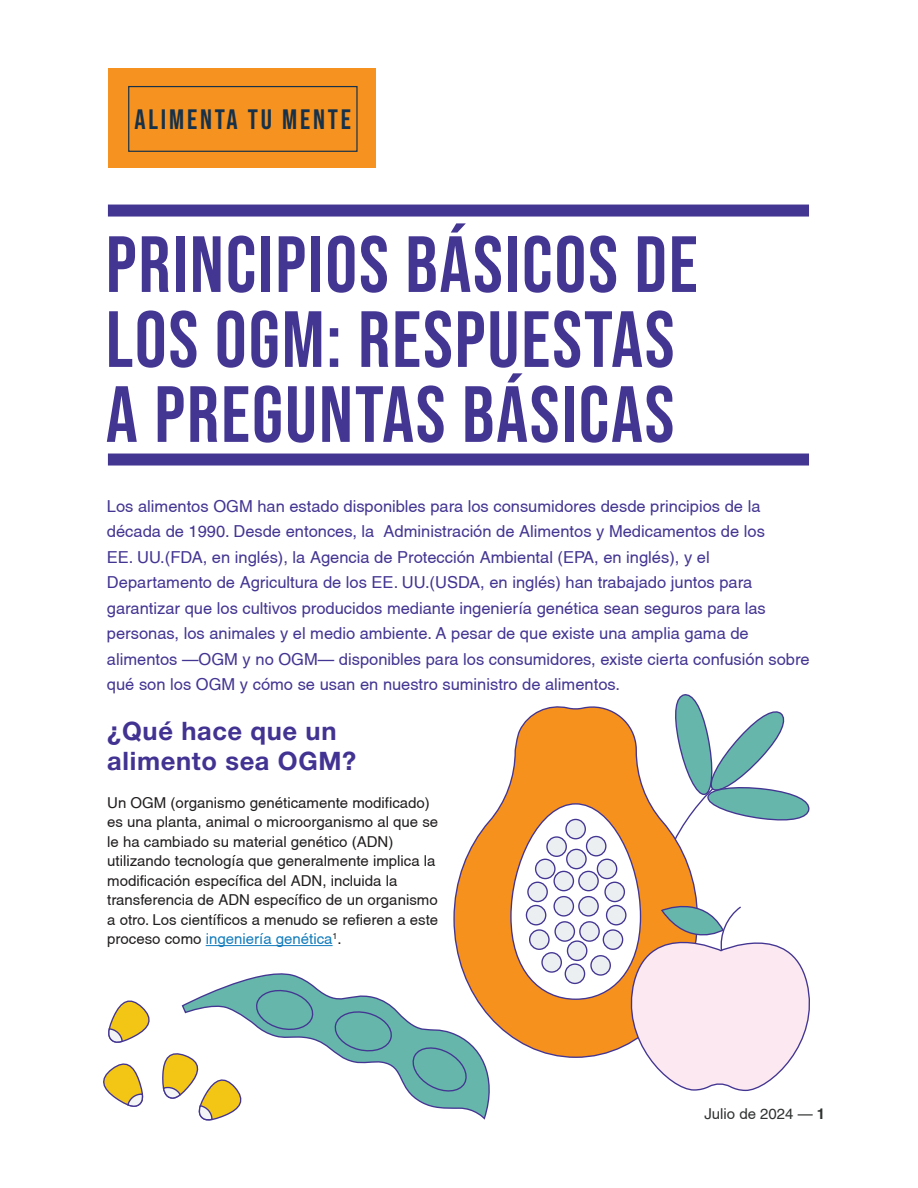
<style>
.page{position:relative;width:918px;height:1188px;background:#fff}
.page>*{position:absolute;margin:0;border:0;box-sizing:border-box;transform-origin:0 0}
.t1{font:79.5px/75px "Bebas Neue";letter-spacing:.025em;color:#433592}
.t2{font:28.05px "Bebas Neue";letter-spacing:.1em;color:#163149}
.t3{font:700 25.5px/30.6px "Helvetica Neue";letter-spacing:.025em;color:#423392}
.t4{font:16.5px/25.5px "Helvetica";color:#433592}
.t5{font:15px/19.5px "Helvetica";color:#211e1e}
.t6{font:15px "Helvetica";color:#313232}
.s1{color:#137cbc}
.s2{font-weight:700}
</style>
<div class="page">
<div style="left:108px;top:205px;width:701px;height:12px;background:#433592"></div>
<div style="left:108px;top:69px;width:268px;height:99px;background:#f69220"></div>
<div style="left:128px;top:86px;width:230px;height:66px;border:1px solid #163149"></div>
<div style="left:108px;top:454px;width:701px;height:12px;background:#433592"></div>
<svg style="left:676px;top:694px;width:134px;height:127px"></svg>
<svg style="left:453px;top:703px;width:246px;height:355px"></svg>
<div style="left:566px;top:819px;width:19px;height:20px;background:#ebeff2;border-radius:50%"></div>
<div style="left:565px;top:819px;width:21px;height:20px;border:1px solid #433592;border-radius:50%"></div>
<div style="left:547px;top:837px;width:19px;height:19px;background:#ebeff2;border-radius:50%"></div>
<div style="left:546px;top:836px;width:21px;height:21px;border:1px solid #433592;border-radius:50%"></div>
<div style="left:567px;top:849px;width:19px;height:20px;background:#ebeff2;border-radius:50%"></div>
<div style="left:566px;top:849px;width:21px;height:20px;border:1px solid #433592;border-radius:50%"></div>
<div style="left:587px;top:837px;width:19px;height:19px;background:#ebeff2;border-radius:50%"></div>
<div style="left:586px;top:836px;width:21px;height:20px;border:1px solid #433592;border-radius:50%"></div>
<div style="left:536px;top:859px;width:19px;height:20px;background:#ebeff2;border-radius:50%"></div>
<div style="left:535px;top:859px;width:21px;height:20px;border:1px solid #433592;border-radius:50%"></div>
<div style="left:526px;top:906px;width:20px;height:19px;background:#ebeff2;border-radius:50%"></div>
<div style="left:526px;top:905px;width:20px;height:20px;border:1px solid #433592;border-radius:50%"></div>
<div style="left:528px;top:882px;width:19px;height:20px;background:#ebeff2;border-radius:50%"></div>
<div style="left:527px;top:882px;width:21px;height:20px;border:1px solid #433592;border-radius:50%"></div>
<div style="left:554px;top:871px;width:19px;height:20px;background:#ebeff2;border-radius:50%"></div>
<div style="left:553px;top:871px;width:21px;height:20px;border:1px solid #433592;border-radius:50%"></div>
<div style="left:579px;top:871px;width:19px;height:20px;background:#ebeff2;border-radius:50%"></div>
<div style="left:578px;top:871px;width:21px;height:20px;border:1px solid #433592;border-radius:50%"></div>
<div style="left:554px;top:897px;width:19px;height:19px;background:#ebeff2;border-radius:50%"></div>
<div style="left:553px;top:896px;width:21px;height:21px;border:1px solid #433592;border-radius:50%"></div>
<div style="left:579px;top:897px;width:19px;height:19px;background:#ebeff2;border-radius:50%"></div>
<div style="left:578px;top:896px;width:21px;height:21px;border:1px solid #433592;border-radius:50%"></div>
<div style="left:555px;top:922px;width:19px;height:19px;background:#ebeff2;border-radius:50%"></div>
<div style="left:554px;top:921px;width:21px;height:21px;border:1px solid #433592;border-radius:50%"></div>
<svg style="left:580px;top:922px;width:19px;height:19px"></svg>
<div style="left:579px;top:921px;width:21px;height:21px;border:1px solid #433592;border-radius:50%"></div>
<div style="left:568px;top:941px;width:19px;height:19px;background:#ebeff2;border-radius:50%"></div>
<div style="left:567px;top:940px;width:20px;height:21px;border:1px solid #433592;border-radius:50%"></div>
<div style="left:530px;top:930px;width:19px;height:19px;background:#ebeff2;border-radius:50%"></div>
<div style="left:529px;top:929px;width:21px;height:21px;border:1px solid #433592;border-radius:50%"></div>
<div style="left:597px;top:859px;width:20px;height:20px;background:#ebeff2;border-radius:50%"></div>
<div style="left:597px;top:859px;width:20px;height:20px;border:1px solid #433592;border-radius:50%"></div>
<div style="left:607px;top:906px;width:19px;height:19px;background:#ebeff2;border-radius:50%"></div>
<div style="left:606px;top:905px;width:21px;height:20px;border:1px solid #433592;border-radius:50%"></div>
<div style="left:605px;top:882px;width:19px;height:20px;background:#ebeff2;border-radius:50%"></div>
<div style="left:604px;top:882px;width:21px;height:20px;border:1px solid #433592;border-radius:50%"></div>
<div style="left:603px;top:930px;width:20px;height:19px;background:#ebeff2;border-radius:50%"></div>
<div style="left:603px;top:929px;width:20px;height:21px;border:1px solid #433592;border-radius:50%"></div>
<div style="left:542px;top:953px;width:19px;height:19px;background:#ebeff2;border-radius:50%"></div>
<div style="left:541px;top:952px;width:21px;height:21px;border:1px solid #433592;border-radius:50%"></div>
<div style="left:565px;top:964px;width:20px;height:19px;background:#ebeff2;border-radius:50%"></div>
<div style="left:565px;top:963px;width:20px;height:21px;border:1px solid #433592;border-radius:50%"></div>
<div style="left:591px;top:956px;width:19px;height:19px;background:#ebeff2;border-radius:50%"></div>
<div style="left:590px;top:955px;width:21px;height:21px;border:1px solid #433592;border-radius:50%"></div>
<svg style="left:617px;top:894px;width:193px;height:198px"></svg>
<svg style="left:103px;top:1063px;width:41px;height:44px"></svg>
<svg style="left:108px;top:1000px;width:42px;height:43px"></svg>
<svg style="left:162px;top:1053px;width:51px;height:68px"></svg>
<hr style="left:206px;top:945px;width:127px;height:1px;background:#137cbc">
<svg style="left:181px;top:965px;width:317px;height:155px"></svg>
<svg style="left:410px;top:1045px;width:59px;height:49px;background:#64acaa"></svg>
<svg style="left:333px;top:1009px;width:60px;height:44px;background:#64aba9"></svg>
<svg style="left:255px;top:988px;width:60px;height:44px;background:#65acaa"></svg>
<h2 class="t2" style="left:134px;top:104px;width:218px">ALIMENTA TU MENTE</h2>
<p class="t1" style="left:106px;top:226px;width:593px">PRINCIPIOS BÁSICOS DE<br>LOS OGM: RESPUESTAS<br>A PREGUNTAS BÁSICAS</p>
<p class="t4" style="left:107px;top:493px;width:704px">Los alimentos OGM han estado disponibles para los consumidores desde principios de la década de 1990. Desde entonces, la Administración de Alimentos y Medicamentos de los<br>EE. UU.(FDA, en inglés), la Agencia de Protección Ambiental (EPA, en inglés), y el Departamento de Agricultura de los EE. UU.(USDA, en inglés) han trabajado juntos para garantizar que los cultivos producidos mediante ingeniería genética sean seguros para las personas, los animales y el medio ambiente. A pesar de que existe una amplia gama de alimentos —OGM y no OGM— disponibles para los consumidores, existe cierta confusión sobre qué son los OGM y cómo se usan en nuestro suministro de alimentos.</p>
<p class="t3" style="left:107px;top:716px;width:251px">¿Qué hace que un alimento sea OGM?</p>
<p class="t5" style="left:107px;top:793px;width:333px">Un OGM (organismo genéticamente modificado) es una planta, animal o microorganismo al que se le ha cambiado su material genético (ADN) utilizando tecnología que generalmente implica la modificación específica del ADN, incluida la transferencia de ADN específico de un organismo a otro. Los científicos a menudo se refieren a este proceso como <span class="s1">ingeniería genética</span><sup>1</sup> .</p>
<p class="t6" style="left:705px;top:1105px;width:122px">Julio de 2024 — <span class="s2">1</span></p>
</div>
